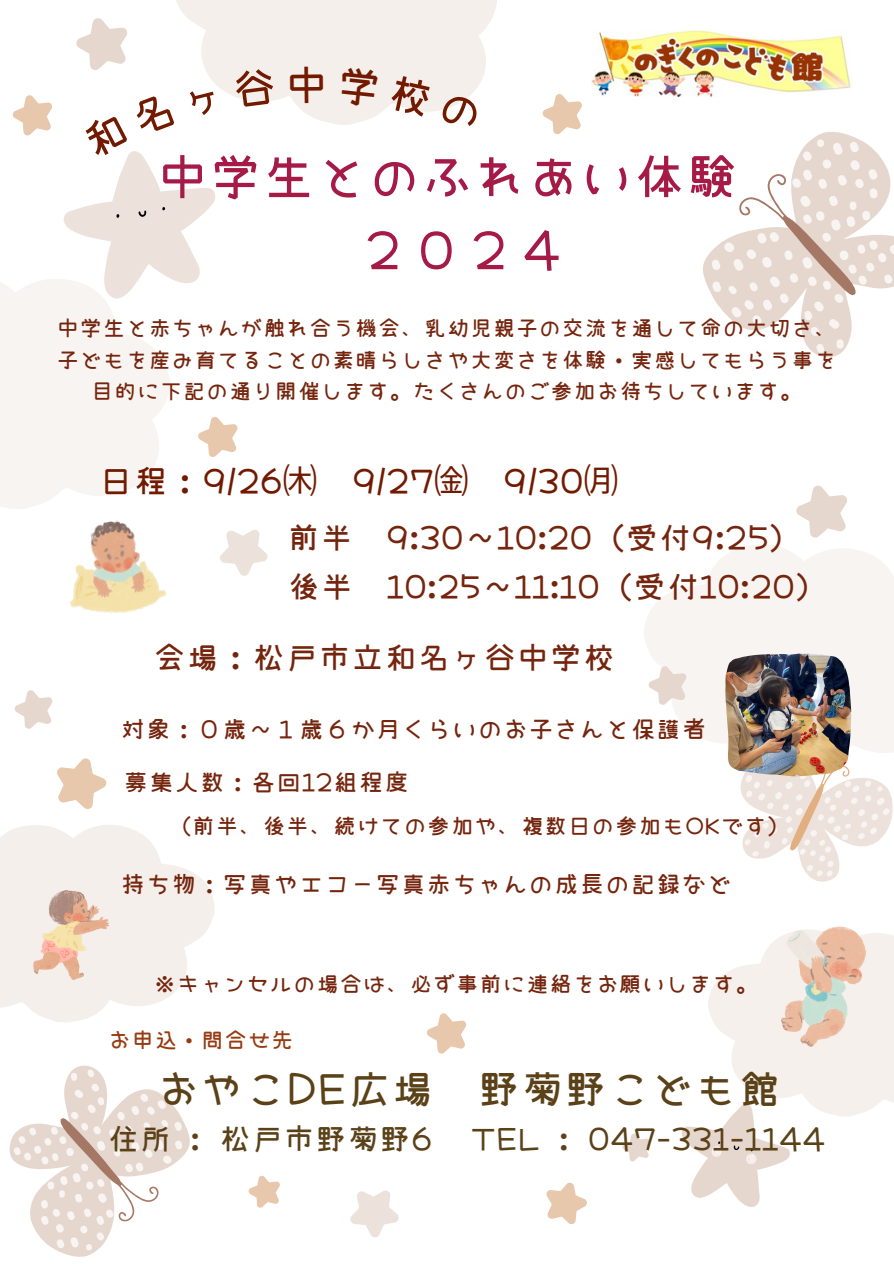
<style>
.page{position:relative;width:894px;height:1264px;background:#fff}
.page>*{position:absolute;margin:0;border:0;box-sizing:border-box;transform-origin:0 0}
.t1{font:52.95px/73.2px "Chibisuke Font TTF";color:#a61a48}
.t2{font:43.35px "Chibisuke Font TTF";color:#5b4118}
.t3{font:34.5px "Chibisuke Font TTF";color:#711a00}
.t4{font:33px "Chibisuke Font TTF";color:#75250d}
.t5{font:31.95px "Chibisuke Font TTF";color:#5b4118}
.t6{font:25.5px "Chibisuke Font TTF";color:#75250d}
.t7{font:23.55px "Chibisuke Font TTF";color:#75250d}
.t8{font:23.25px "Chibisuke Font TTF";color:#75250d}
.t9{font:23.25px "Chibisuke Font TTF";color:#973b11}
.t10{font:22.95px/31.5px "Chibisuke Font TTF";color:#75250d;text-align:center}
.s1{font-family:"Noto Sans CJ Ksc"}
</style>
<div class="page">
<svg style="left:0;top:825px;width:215px;height:197px;fill:#f5efeb"></svg>
<svg style="left:796px;top:485px;width:51px;height:53px"></svg>
<svg style="left:644px;top:545px;width:249px;height:193px;fill:#f8f4f2"></svg>
<svg style="left:644px;top:660px;width:48px;height:48px"></svg>
<svg style="left:14px;top:690px;width:39px;height:39px"></svg>
<svg style="left:542px;top:94px;width:40px;height:41px"></svg>
<svg style="left:248px;top:1175px;width:32px;height:33px"></svg>
<svg style="left:350px;top:1190px;width:49px;height:47px"></svg>
<svg style="left:57px;top:758px;width:50px;height:51px"></svg>
<svg style="left:546px;top:1182px;width:41px;height:43px"></svg>
<svg style="left:703px;top:132px;width:190px;height:226px"></svg>
<svg style="left:702px;top:708px;width:191px;height:174px"></svg>
<svg style="left:9px;top:1065px;width:181px;height:192px"></svg>
<svg style="left:622px;top:933px;width:271px;height:274px"></svg>
<img style="left:780px;top:926px;width:85px;height:120px">
<img style="left:34px;top:890px;width:74px;height:89px">
<img style="left:591px;top:30px;width:259px;height:67px">
<img style="left:725px;top:653px;width:125px;height:123px">
<img style="left:70px;top:520px;width:97px;height:93px">
<svg style="left:427px;top:1013px;width:40px;height:41px"></svg>
<svg style="left:220px;top:530px;width:48px;height:46px"></svg>
<svg style="left:0;top:0;width:497px;height:509px"></svg>
<p class="t1" style="left:357px;top:138px;width:383px;text-indent:-201px">中学生とのふれあい体験<br>２０２４</p>
<p class="t10" style="left:56px;top:311px;width:781px">中学生と赤ちゃんが触れ合う機会、乳幼児親子の交流を通して命の大切さ、子どもを産み育てることの素晴らしさや大変さを体験・実感してもらう事を目的に下記の通り開催します。たくさんのご参加お待ちしています。</p>
<p class="t3" style="left:99px;top:459px;width:521px">日程：9/26<span class="s1">㈭</span> 9/27<span class="s1">㈮</span> 9/30<span class="s1">㈪</span></p>
<h4 class="t4" style="left:287px;top:515px;width:516px">前半 9:30～10:20（受付9:25）</h4>
<p class="t4" style="left:287px;top:565px;width:542px">後半 10:25～11:10（受付10:20）</p>
<h4 class="t4" style="left:153px;top:635px;width:463px">会場：松戸市立和名ヶ谷中学校</h4>
<h4 class="t6" style="left:120px;top:712px;width:588px">対象：０歳～１歳６か月くらいのお子さんと保護者</h4>
<p class="t6" style="left:123px;top:765px;width:287px">募集人数：各回12組程度</p>
<p class="t7" style="left:168px;top:810px;width:623px">（前半、後半、続けての参加や、複数日の参加もOKです）</p>
<p class="t6" style="left:120px;top:867px;width:613px">持ち物：写真やエコー写真赤ちゃんの成長の記録など</p>
<p class="t8" style="left:153px;top:968px;width:607px">※キャンセルの場合は、必ず事前に連絡をお願いします。</p>
<p class="t9" style="left:108px;top:1024px;width:188px">お申込・問合せ先</p>
<p class="t2" style="left:156px;top:1060px;width:626px">おやこDE広場 野菊野こども館</p>
<p class="t5" style="left:107px;top:1118px;width:719px">住所 : 松戸市野菊野6 TEL : 047-331-1144</p>
</div>
